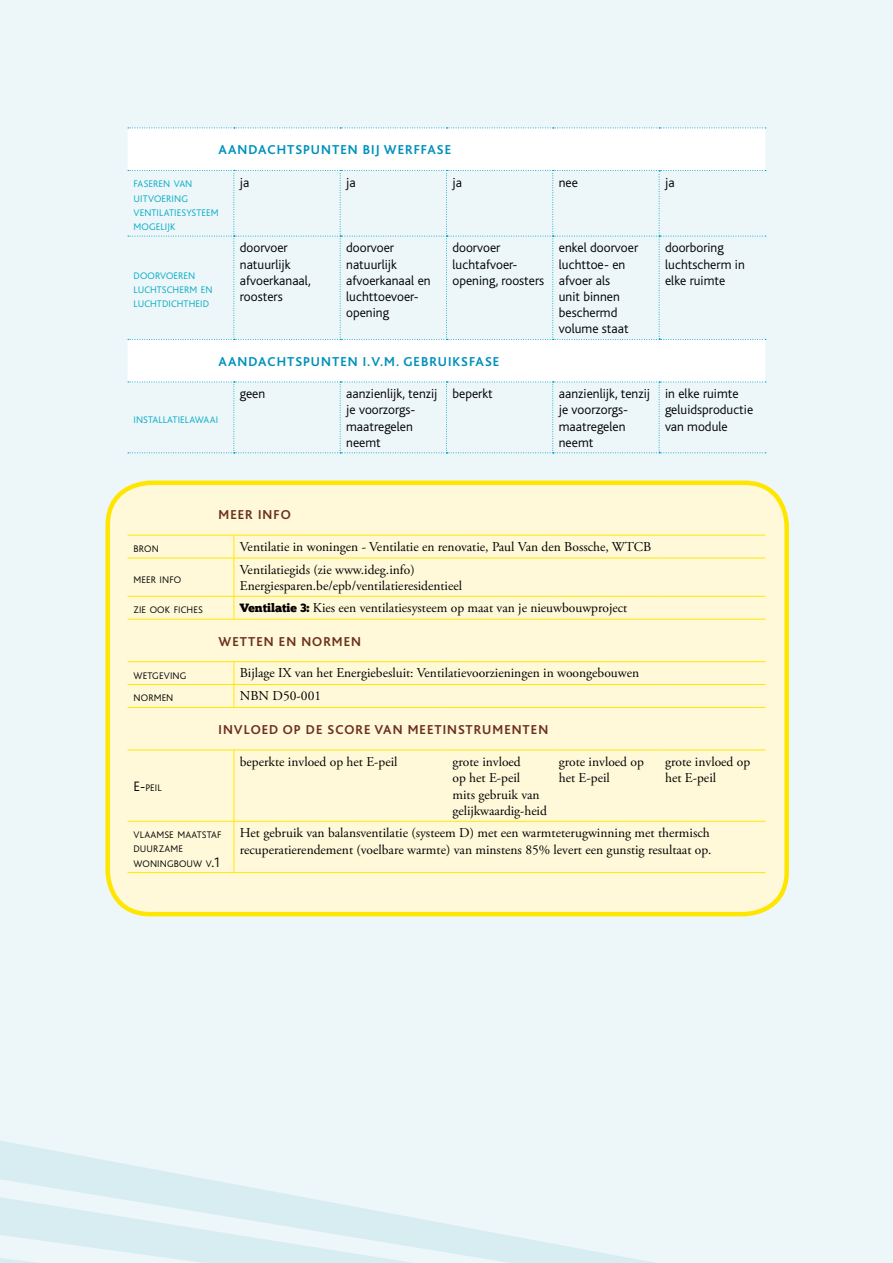
<style>
.page{position:relative;width:893px;height:1263px;background:#edf6f9}
.page>*{position:absolute;margin:0;border:0;box-sizing:border-box;transform-origin:0 0}
.t1{font:13.5px/16.5px "Adobe Garamond Pro";color:#000}
.t2{font:300 13.5px/16.2px "Bliss";color:#000}
.t3{font:700 13.5px "Bliss Caps";letter-spacing:.075em;color:#0091bb}
.t4{font:700 13.5px "Bliss Caps";letter-spacing:.075em;color:#6c311b}
.t5{font:300 10.05px/14.2px "Bliss";letter-spacing:.01em;color:#00abc4}
.t6{font:300 10.05px/14.2px "Bliss";letter-spacing:.01em;color:#000}
.s1{font-family:"Chunk Five";font-size:12px}
.s2{font-size:14.25px}
</style>
<div class="page">
<svg style="left:0;top:1141px;width:654px;height:122px"></svg>
<svg style="left:0;top:1197px;width:414px;height:66px"></svg>
<div style="left:108px;top:483px;width:679px;height:431px;background:#fff9da;border-radius:43px"></div>
<div style="left:105px;top:480px;width:684px;height:436px;border:4px solid #ffe600;border-radius:43px"></div>
<div style="left:128px;top:129px;width:637px;height:253px;background:#fff"></div>
<svg style="left:128px;top:128px;width:638px;height:1px"></svg>
<svg style="left:128px;top:170px;width:638px;height:170px"></svg>
<svg style="left:128px;top:382px;width:638px;height:71px"></svg>
<hr style="left:128px;top:596px;width:106px;height:1px;background:#ffe600">
<hr style="left:234px;top:596px;width:212px;height:1px;background:#ffe600">
<hr style="left:446px;top:596px;width:107px;height:1px;background:#ffe600">
<hr style="left:553px;top:596px;width:106px;height:1px;background:#ffe600">
<hr style="left:659px;top:596px;width:106px;height:1px;background:#ffe600">
<hr style="left:128px;top:619px;width:106px;height:1px;background:#ffe600">
<hr style="left:234px;top:619px;width:212px;height:1px;background:#ffe600">
<hr style="left:446px;top:619px;width:107px;height:1px;background:#ffe600">
<hr style="left:553px;top:619px;width:106px;height:1px;background:#ffe600">
<hr style="left:659px;top:619px;width:106px;height:1px;background:#ffe600">
<hr style="left:128px;top:707px;width:106px;height:1px;background:#ffe600">
<hr style="left:234px;top:707px;width:212px;height:1px;background:#ffe600">
<hr style="left:446px;top:707px;width:107px;height:1px;background:#ffe600">
<hr style="left:553px;top:707px;width:106px;height:1px;background:#ffe600">
<hr style="left:659px;top:707px;width:106px;height:1px;background:#ffe600">
<hr style="left:128px;top:750px;width:106px;height:1px;background:#ffe600">
<hr style="left:234px;top:750px;width:212px;height:1px;background:#ffe600">
<hr style="left:446px;top:750px;width:107px;height:1px;background:#ffe600">
<hr style="left:553px;top:750px;width:106px;height:1px;background:#ffe600">
<hr style="left:659px;top:750px;width:106px;height:1px;background:#ffe600">
<hr style="left:128px;top:821px;width:106px;height:1px;background:#ffe600">
<hr style="left:234px;top:821px;width:212px;height:1px;background:#ffe600">
<hr style="left:446px;top:821px;width:107px;height:1px;background:#ffe600">
<hr style="left:553px;top:821px;width:106px;height:1px;background:#ffe600">
<hr style="left:659px;top:821px;width:106px;height:1px;background:#ffe600">
<hr style="left:128px;top:872px;width:106px;height:1px;background:#ffe600">
<hr style="left:234px;top:872px;width:212px;height:1px;background:#ffe600">
<hr style="left:446px;top:872px;width:107px;height:1px;background:#ffe600">
<hr style="left:553px;top:872px;width:106px;height:1px;background:#ffe600">
<hr style="left:659px;top:872px;width:106px;height:1px;background:#ffe600">
<hr style="left:128px;top:661px;width:106px;height:1px;background:#ffe600">
<hr style="left:234px;top:661px;width:212px;height:1px;background:#ffe600">
<hr style="left:446px;top:661px;width:107px;height:1px;background:#ffe600">
<hr style="left:553px;top:661px;width:106px;height:1px;background:#ffe600">
<hr style="left:659px;top:661px;width:106px;height:1px;background:#ffe600">
<hr style="left:128px;top:684px;width:106px;height:1px;background:#ffe600">
<hr style="left:234px;top:684px;width:212px;height:1px;background:#ffe600">
<svg style="left:234px;top:662px;width:1px;height:45px"></svg>
<hr style="left:446px;top:684px;width:107px;height:1px;background:#ffe600">
<hr style="left:553px;top:684px;width:106px;height:1px;background:#ffe600">
<hr style="left:659px;top:684px;width:106px;height:1px;background:#ffe600">
<hr style="left:234px;top:750px;width:1px;height:71px;background:#ffe600">
<hr style="left:234px;top:821px;width:1px;height:51px;background:#ffe600">
<hr style="left:128px;top:535px;width:106px;height:1px;background:#ffe600">
<hr style="left:234px;top:535px;width:212px;height:1px;background:#ffe600">
<svg style="left:234px;top:535px;width:1px;height:23px"></svg>
<hr style="left:446px;top:535px;width:107px;height:1px;background:#ffe600">
<hr style="left:553px;top:535px;width:106px;height:1px;background:#ffe600">
<hr style="left:659px;top:535px;width:106px;height:1px;background:#ffe600">
<hr style="left:128px;top:558px;width:106px;height:1px;background:#ffe600">
<hr style="left:234px;top:558px;width:212px;height:1px;background:#ffe600">
<hr style="left:234px;top:558px;width:1px;height:38px;background:#ffe600">
<hr style="left:446px;top:558px;width:107px;height:1px;background:#ffe600">
<hr style="left:553px;top:558px;width:106px;height:1px;background:#ffe600">
<hr style="left:659px;top:558px;width:106px;height:1px;background:#ffe600">
<svg style="left:234px;top:596px;width:1px;height:23px"></svg>
<p class="t3" style="left:219px;top:143px;width:234px">AANDACHTSPUNTEN BIJ WERFFASE</p>
<p class="t5" style="left:134px;top:177px;width:87px">FASEREN VAN<br>UITVOERING<br>VENTILATIESYSTEEM<br>MOGELIJK</p>
<p class="t2" style="left:240px;top:174px;width:11px">ja</p>
<p class="t2" style="left:346px;top:174px;width:11px">ja</p>
<p class="t2" style="left:452px;top:174px;width:11px">ja</p>
<p class="t2" style="left:559px;top:174px;width:21px">nee</p>
<p class="t2" style="left:665px;top:174px;width:11px">ja</p>
<p class="t2" style="left:240px;top:240px;width:73px">doorvoer natuurlijk afvoerkanaal, roosters</p>
<p class="t2" style="left:346px;top:240px;width:86px">doorvoer natuurlijk afvoerkanaal en luchttoevoer&shy;opening</p>
<p class="t2" style="left:452px;top:240px;width:93px">doorvoer luchtafvoer&shy;opening, roosters</p>
<p class="t2" style="left:559px;top:240px;width:81px">enkel doorvoer luchttoe- en afvoer als<br>unit binnen beschermd volume staat</p>
<p class="t2" style="left:665px;top:240px;width:81px">doorboring luchtscherm in elke ruimte</p>
<p class="t3" style="left:219px;top:354px;width:282px">AANDACHTSPUNTEN I.V.M. GEBRUIKSFASE</p>
<p class="t5" style="left:134px;top:269px;width:80px">DOORVOEREN<br>LUCHTSCHERM EN<br>LUCHTDICHTHEID</p>
<p class="t5" style="left:134px;top:413px;width:86px">INSTALLATIELAWAAI</p>
<p class="t2" style="left:240px;top:386px;width:27px">geen</p>
<p class="t2" style="left:346px;top:386px;width:93px">aanzienlijk, tenzij je voorzorgs&shy;maatregelen neemt</p>
<p class="t2" style="left:452px;top:386px;width:42px">beperkt</p>
<p class="t2" style="left:559px;top:386px;width:93px">aanzienlijk, tenzij je voorzorgs&shy;maatregelen neemt</p>
<p class="t2" style="left:665px;top:386px;width:90px">in elke ruimte geluidsproductie van module</p>
<p class="t4" style="left:219px;top:507px;width:74px">MEER INFO</p>
<p class="t6" style="left:134px;top:542px;width:27px">BRON</p>
<p class="t1" style="left:240px;top:539px;width:413px">Ventilatie in woningen - Ventilatie en renovatie, Paul Van den Bossche, WTCB</p>
<p class="t6" style="left:134px;top:572px;width:49px">MEER INFO</p>
<p class="t1" style="left:240px;top:562px;width:224px">Ventilatiegids (zie www.ideg.info)<br>Energiesparen.be/epb/ventilatieresidentieel</p>
<p class="t6" style="left:134px;top:603px;width:71px">ZIE OOK FICHES</p>
<p class="t1" style="left:240px;top:600px;width:389px"><span class="s1">Ventilatie 3:</span> Kies een ventilatiesysteem op maat van je nieuwbouwproject</p>
<p class="t4" style="left:219px;top:634px;width:144px">WETTEN EN NORMEN</p>
<p class="t6" style="left:134px;top:668px;width:54px">WETGEVING</p>
<p class="t1" style="left:240px;top:665px;width:401px">Bijlage IX van het Energiebesluit: Ventilatievoorzieningen in woongebouwen</p>
<p class="t6" style="left:134px;top:691px;width:41px">NORMEN</p>
<p class="t1" style="left:240px;top:688px;width:83px">NBN D50-001</p>
<p class="t4" style="left:219px;top:722px;width:331px">INVLOED OP DE SCORE VAN MEETINSTRUMENTEN</p>
<p class="t6" style="left:134px;top:781px;width:30px"><span class="s2">E-</span>PEIL</p>
<p class="t1" style="left:240px;top:754px;width:159px">beperkte invloed op het E-peil</p>
<p class="t1" style="left:452px;top:754px;width:96px">grote invloed<br>op het E-peil<br>mits gebruik van gelijkwaardig-heid</p>
<p class="t1" style="left:559px;top:754px;width:87px">grote invloed op het E-peil</p>
<p class="t1" style="left:665px;top:754px;width:87px">grote invloed op het E-peil</p>
<p class="t6" style="left:134px;top:828px;width:89px">VLAAMSE MAATSTAF<br>DUURZAME<br>WONINGBOUW V<span class="s2">.1</span></p>
<p class="t1" style="left:240px;top:825px;width:473px">Het gebruik van balansventilatie (systeem D) met een warmteterugwinning met thermisch recuperatierendement (voelbare warmte) van minstens 85% levert een gunstig resultaat op.</p>
</div>
